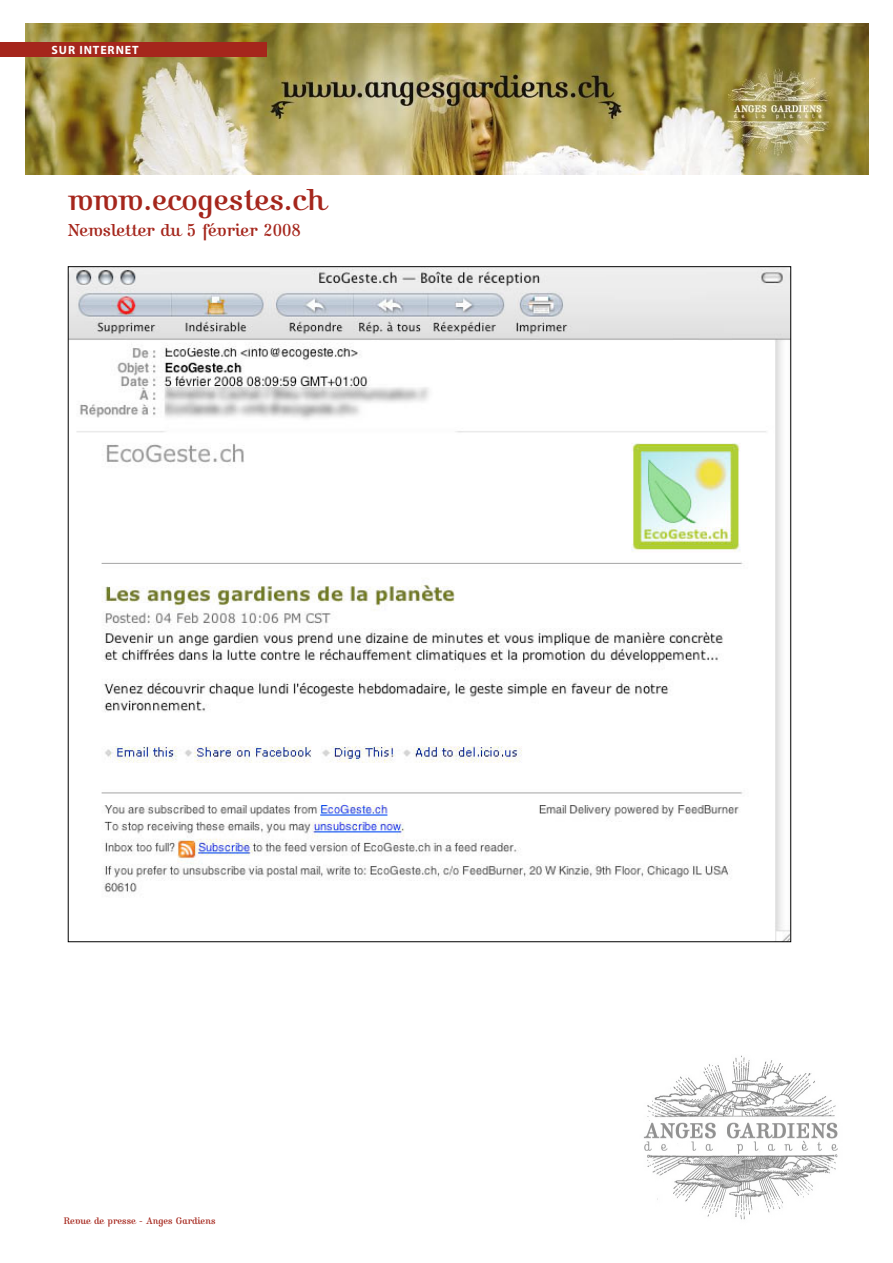
<style>
.page{position:relative;width:893px;height:1263px;background:#fff}
.page>*{position:absolute;margin:0;border:0;box-sizing:border-box;transform-origin:0 0}
.t1{font:31.5px "Kursivschrift Stehend";color:#a5261c}
.t2{font:18px "Kursivschrift Stehend";color:#a5261c}
.t3{font:700 12px "Myriad Pro";letter-spacing:.075em;color:#fff}
.t4{font:9.9px "Kursivschrift Stehend";color:#a5261c}
</style>
<div class="page">
<img style="left:26px;top:24px;width:843px;height:151px">
<img style="left:643px;top:1055px;width:195px;height:165px">
<div style="left:0;top:42px;width:267px;height:15px;background:#a5261c"></div>
<img style="left:70px;top:268px;width:719px;height:672px">
<p class="t3" style="left:52px;top:42px;width:89px">SUR INTERNET</p>
<h1 class="t1" style="left:68px;top:182px;width:259px">www.ecogestes.ch</h1>
<h2 class="t2" style="left:68px;top:220px;width:234px">Newsletter du 5 février 2008</h2>
<p class="t4" style="left:64px;top:1215px;width:153px">Revue de presse - Anges Gardiens</p>
</div>
